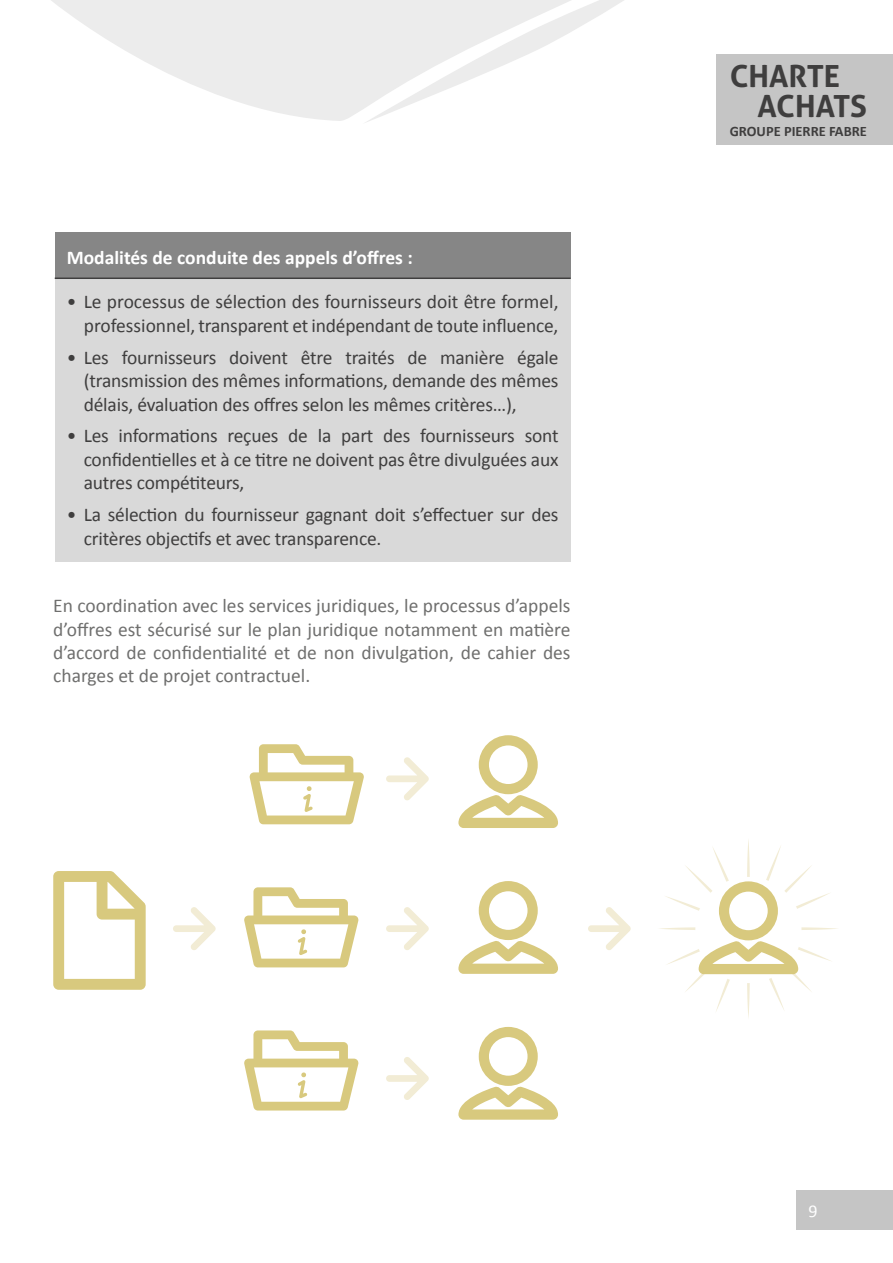
<style>
.page{position:relative;width:893px;height:1263px;background:#fff}
.page>*{position:absolute;margin:0;border:0;box-sizing:border-box;transform-origin:0 0}
.t1{font:700 30.6px "Aller";color:#3f3e3e}
.t2{font:19.5px/23.4px "Calibri";letter-spacing:-.01em;color:#3f3e3e;text-align:justify}
.t3{font:19.5px/23.4px "Calibri";color:#6f6f6e;text-align:justify}
.t4{font:700 19.5px "Calibri";color:#fff}
.t5{font:18px "Calibri";color:#fff}
.t6{font:700 14.4px "Calibri";color:#3f3e3e}
</style>
<div class="page">
<svg style="left:51px;top:0;width:573px;height:121px;fill:#ececec"></svg>
<div style="left:796px;top:1191px;width:97px;height:39px;background:#c5c5c5"></div>
<div style="left:716px;top:54px;width:177px;height:91px;background:#c5c5c5"></div>
<div style="left:55px;top:270px;width:516px;height:291px;background:#d9d9d9"></div>
<div style="left:55px;top:232px;width:516px;height:46px;background:#868686"></div>
<hr style="left:55px;top:277px;width:516px;height:2px;background:#3f3e3e">
<svg style="left:660px;top:840px;width:177px;height:178px"></svg>
<svg style="left:458px;top:881px;width:100px;height:93px"></svg>
<svg style="left:458px;top:735px;width:100px;height:93px"></svg>
<svg style="left:458px;top:1027px;width:100px;height:93px"></svg>
<svg style="left:173px;top:907px;width:43px;height:43px"></svg>
<svg style="left:386px;top:907px;width:43px;height:43px"></svg>
<svg style="left:386px;top:1057px;width:43px;height:43px"></svg>
<svg style="left:386px;top:757px;width:43px;height:44px"></svg>
<svg style="left:588px;top:907px;width:43px;height:43px"></svg>
<svg style="left:53px;top:871px;width:93px;height:119px"></svg>
<svg style="left:249px;top:744px;width:115px;height:80px"></svg>
<svg style="left:244px;top:887px;width:115px;height:80px"></svg>
<svg style="left:244px;top:1030px;width:115px;height:80px"></svg>
<p class="t4" style="left:67px;top:245px;width:348px">Modalités de conduite des appels d’offres :</p>
<p class="t2" style="left:67px;top:290px;width:493px;text-align:right">• Le processus de sélection des fournisseurs doit être formel, professionnel, transparent et indépendant de toute influence,</p>
<p class="t2" style="left:84px;top:346px;width:476px;text-indent:-17px">• Les fournisseurs doivent être traités de manière égale (transmission des mêmes informations, demande des mêmes délais, évaluation des offres selon les mêmes critères…),</p>
<p class="t2" style="left:84px;top:424px;width:476px;text-indent:-17px">• Les informations reçues de la part des fournisseurs sont confidentielles et à ce titre ne doivent pas être divulguées aux autres compétiteurs,</p>
<p class="t2" style="left:84px;top:503px;width:476px;text-indent:-17px">• La sélection du fournisseur gagnant doit s’effectuer sur des critères objectifs et avec transparence.</p>
<p class="t3" style="left:53px;top:594px;width:519px">En coordination avec les services juridiques, le processus d’appels d’offres est sécurisé sur le plan juridique notamment en matière d’accord de confidentialité et de non divulgation, de cahier des charges et de projet contractuel.</p>
<h1 class="t1" style="left:730px;top:58px;width:112px">CHARTE</h1>
<p class="t6" style="left:730px;top:122px;width:139px">GROUPE PIERRE FABRE</p>
<h1 class="t1" style="left:758px;top:87px;width:111px">ACHATS</h1>
<p class="t5" style="left:809px;top:1200px;width:11px">9</p>
</div>
